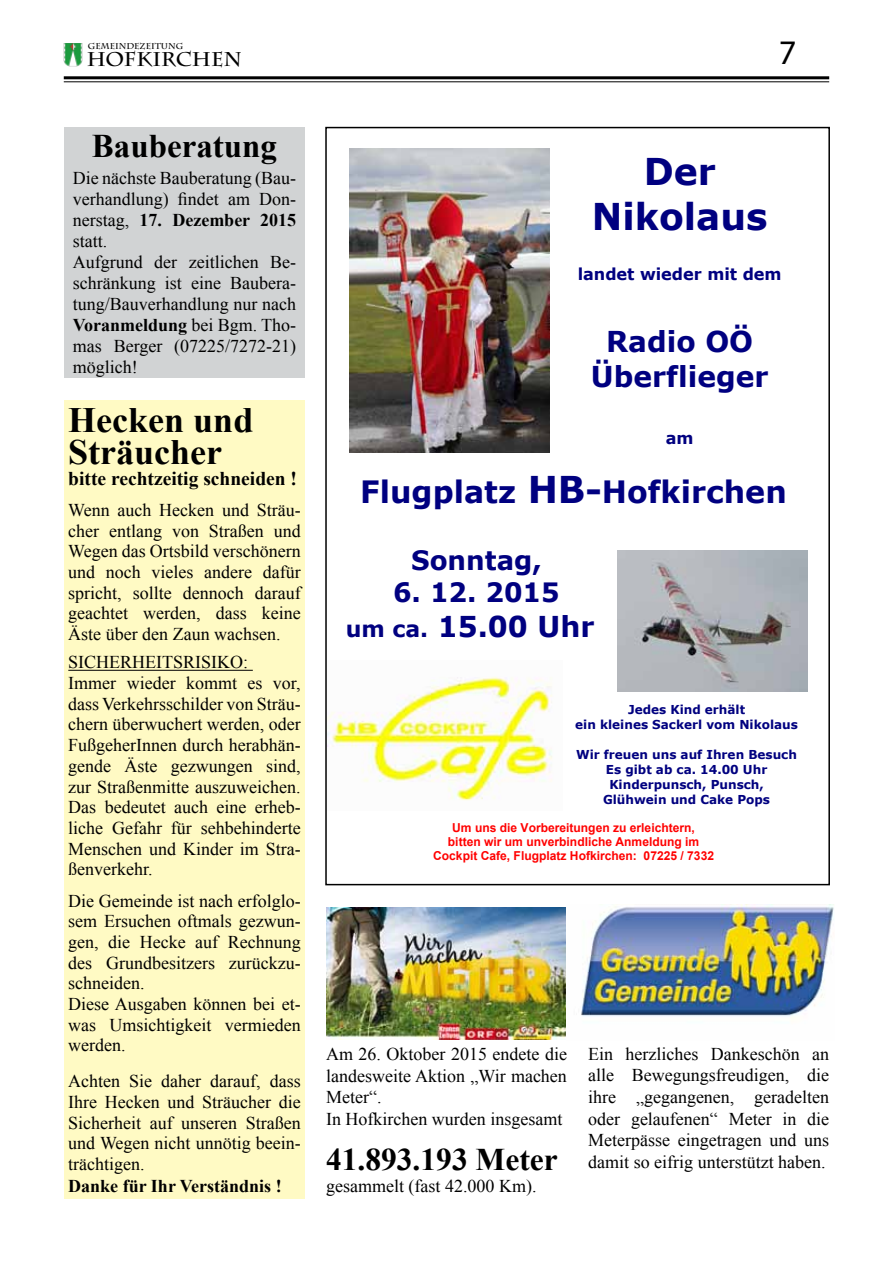
<style>
.page{position:relative;width:893px;height:1263px;background:#fff}
.page>*{position:absolute;margin:0;border:0;box-sizing:border-box;transform-origin:0 0}
.t1{font:700 36.9px/44.8px "Verdana";color:#000080;text-align:center}
.t2{font:700 35.7px/31.5px "Times New Roman";color:#000}
.t3{font:34.5px "Myriad Pro";color:#000}
.t4{font:700 33px "Times New Roman";color:#000}
.t5{font:700 31.5px "Times New Roman";color:#000}
.t6{font:700 30.75px "Verdana";color:#000080}
.t7{font:700 28.65px/34.8px "Verdana";color:#000080;text-align:center}
.t8{font:700 26.55px "Verdana";color:#000080}
.t9{font:700 19.8px "Charlemagne Std";color:#000}
.t10{font:700 19.5px "Times New Roman";color:#000}
.t11{font:18px/20.7px "Times New Roman";color:#000}
.t12{font:700 18px "Times New Roman";color:#000}
.t13{font:700 16.35px "Verdana";color:#000080}
.t14{font:700 12.3px/15px "Verdana";color:#000080;text-align:center}
.t15{font:700 12.3px/14.1px "Arial";color:#f00;text-align:center}
.t16{font:700 8.4px "Charlemagne Std";color:#000}
.s1{font-weight:700}
.s2{font-size:36.9px}
.s3{font-size:34.8px}
.s4{font-size:22.5px}
</style>
<div class="page">
<img style="left:64px;top:43px;width:18px;height:23px">
<hr style="left:64px;top:76px;width:765px;height:3px;background:#000">
<hr style="left:64px;top:81px;width:765px;height:1px;background:#000">
<img style="left:350px;top:148px;width:199px;height:305px">
<img style="left:617px;top:551px;width:190px;height:140px">
<img style="left:328px;top:677px;width:224px;height:124px">
<div style="left:64px;top:128px;width:241px;height:250px;background:#d1d3d4"></div>
<img style="left:326px;top:907px;width:240px;height:132px">
<img style="left:581px;top:905px;width:253px;height:115px">
<div style="left:64px;top:401px;width:241px;height:798px;background:#fffac4"></div>
<hr style="left:68px;top:670px;width:185px;height:1px;background:#000">
<p class="t16" style="left:88px;top:41px;width:97px">GEMEINDEZEITUNG</p>
<p class="t9" style="left:87px;top:47px;width:157px">HOFKIRCHEN</p>
<h3 class="t3" style="left:779px;top:31px;width:19px">7</h3>
<h3 class="t4" style="left:92px;top:123px;width:187px">Bauberatung</h3>
<p class="t11" style="left:73px;top:167px;width:225px">Die nächste Bauberatung (Bau&shy;verhandlung) findet am Don&shy;nerstag, <span class="s1">17. Dezember 2015 </span>statt.<br>Aufgrund der zeitlichen Be&shy;schränkung ist eine Baubera&shy;tung/Bauverhandlung nur nach<br><span class="s1">Voranmeldung</span> bei Bgm. Tho&shy;mas Berger (07225/7272-21) möglich!</p>
<h2 class="t2" style="left:68px;top:404px;width:187px">Hecken und<br>Sträucher</h2>
<p class="t10" style="left:68px;top:465px;width:230px">bitte rechtzeitig schneiden !</p>
<p class="t11" style="left:68px;top:499px;width:234px;text-align:justify">Wenn auch Hecken und Sträu&shy;cher entlang von Straßen und Wegen das Ortsbild verschönern und noch vieles andere dafür spricht, sollte dennoch darauf geachtet werden, dass keine Äste über den Zaun wachsen.</p>
<p class="t11" style="left:68px;top:652px;width:234px">SICHERHEITSRISIKO:<br>Immer wieder kommt es vor, dass Verkehrsschilder von Sträu&shy;chern überwuchert werden, oder<br>FußgeherInnen durch herabhän&shy;gende Äste gezwungen sind, zur Straßenmitte auszuweichen.<br>Das bedeutet auch eine erheb&shy;liche Gefahr für sehbehinderte<br>Menschen und Kinder im Stra&shy;ßenverkehr.</p>
<p class="t11" style="left:68px;top:890px;width:234px">Die Gemeinde ist nach erfolglo&shy;sem Ersuchen oftmals gezwun&shy;gen, die Hecke auf Rechnung des Grundbesitzers zurückzu&shy;schneiden.<br>Diese Ausgaben können bei et&shy;was Umsichtigkeit vermieden werden.</p>
<p class="t11" style="left:68px;top:1070px;width:234px;text-align:justify">Achten Sie daher darauf, dass Ihre Hecken und Sträucher die Sicherheit auf unseren Straßen und Wegen nicht unnötig beein&shy;trächtigen.</p>
<p class="t12" style="left:68px;top:1173px;width:215px">Danke für Ihr Verständnis !</p>
<h1 class="t1" style="left:592px;top:149px;width:177px">Der<br>Nikolaus</h1>
<p class="t13" style="left:578px;top:263px;width:205px">landet wieder mit dem</p>
<h3 class="t7" style="left:591px;top:324px;width:179px">Radio OÖ<br>Überflieger</h3>
<p class="t13" style="left:666px;top:426px;width:29px">am</p>
<h3 class="t6" style="left:360px;top:470px;width:428px">Flugplatz <span class="s2">HB</span><span class="s3">-</span>Hofkirchen</h3>
<h3 class="t8" style="left:411px;top:541px;width:132px">Sonntag,</h3>
<h3 class="t8" style="left:393px;top:574px;width:168px">6. 12. 2015</h3>
<h3 class="t7" style="left:346px;top:608px;width:250px"><span class="s4">um ca.</span> 15.00 Uhr</h3>
<p class="t14" style="left:575px;top:702px;width:224px">Jedes Kind erhält<br>ein kleines Sackerl vom Nikolaus</p>
<p class="t14" style="left:576px;top:747px;width:222px">Wir freuen uns auf Ihren Besuch<br>Es gibt ab ca. 14.00 Uhr<br>Kinderpunsch, Punsch,<br>Glühwein und Cake Pops</p>
<p class="t15" style="left:433px;top:821px;width:282px">Um uns die Vorbereitungen zu erleichtern,<br>bitten wir um unverbindliche Anmeldung im<br>Cockpit Cafe, Flugplatz Hofkirchen: 07225 / 7332</p>
<p class="t11" style="left:326px;top:1043px;width:242px;line-height:21.6px">Am 26. Oktober 2015 endete die landesweite Aktion „Wir machen<br>Meter“.<br>In Hofkirchen wurden insgesamt</p>
<h3 class="t5" style="left:326px;top:1138px;width:233px">41.893.193 Meter</h3>
<p class="t11" style="left:326px;top:1175px;width:212px">gesammelt (fast 42.000 Km).</p>
<p class="t11" style="left:588px;top:1043px;width:242px;line-height:21.6px;text-align:justify">Ein herzliches Dankeschön an alle Bewegungsfreudigen, die ihre „gegangenen, geradelten oder gelaufenen“ Meter in die Meterpässe eingetragen und uns damit so eifrig unterstützt haben.</p>
</div>
